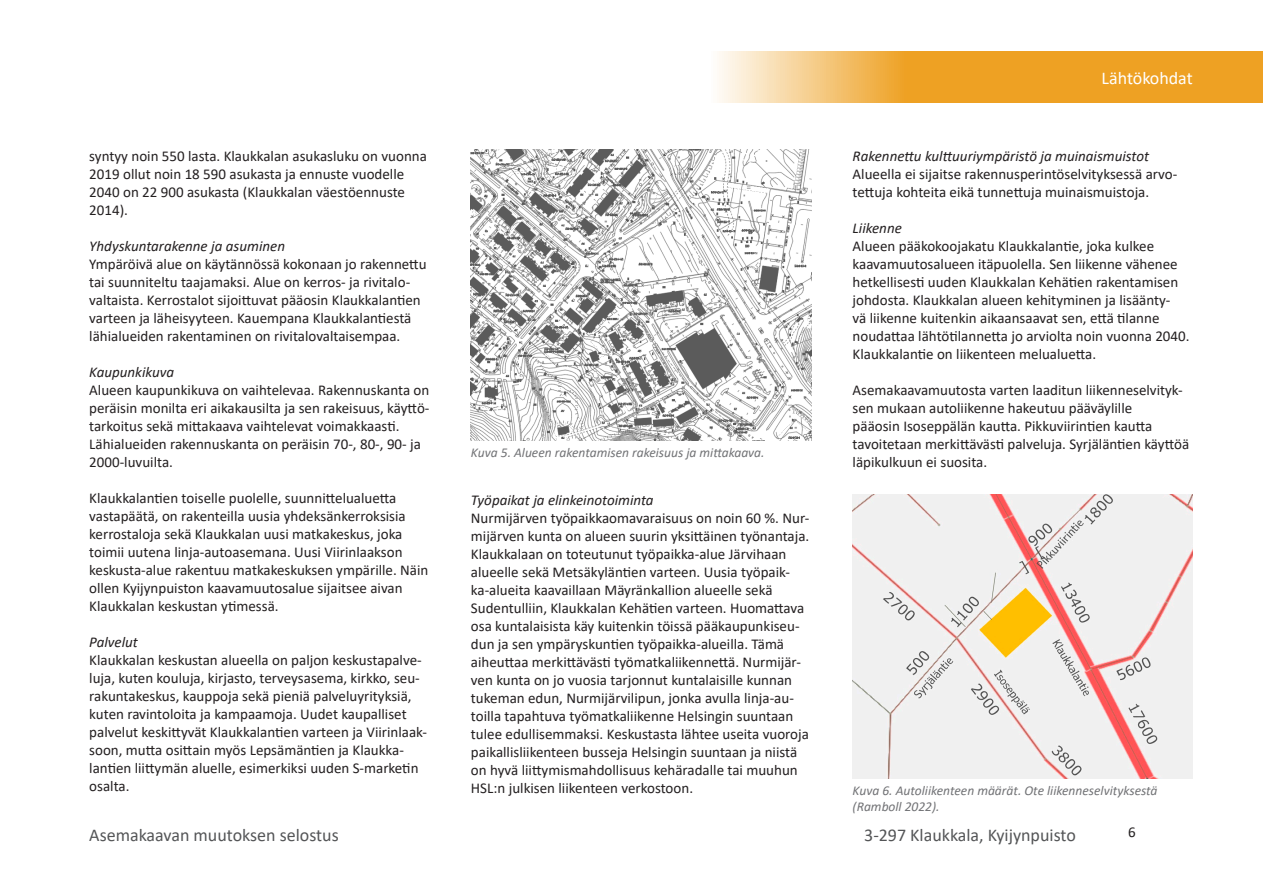
<style>
.page{position:relative;width:1263px;height:893px;background:#fff}
.page>*{position:absolute;margin:0;border:0;box-sizing:border-box;transform-origin:0 0}
.t1{font:18px "Calibri";color:#545557}
.t2{font:18px "Calibri";color:#fff}
.leipäteksti{font:15px/18px "Calibri";color:#231f20}
.leipäteksti-2{font:italic 15px "Calibri";color:#231f20}
.leipäteksti-3{font:italic 13.5px/16.2px "Calibri";color:#717275}
</style>
<div class="page">
<img style="left:853px;top:494px;width:340px;height:284px">
<svg style="left:719px;top:51px;width:544px;height:52px;background:#f0b047"></svg>
<img style="left:471px;top:150px;width:340px;height:291px">
<p class="leipäteksti" style="left:89px;top:147px;width:339px">syntyy noin 550 lasta. Klaukkalan asukasluku on vuonna 2019 ollut noin 18 590 asukasta ja ennuste vuodelle 2040 on 22 900 asukasta (Klaukkalan väestöennuste 2014).</p>
<p class="leipäteksti-2" style="left:89px;top:236px;width:197px">Yhdyskuntarakenne ja asuminen</p>
<p class="leipäteksti" style="left:89px;top:255px;width:339px">Ympäröivä alue on käytännössä kokonaan jo rakennettu tai suunniteltu taajamaksi. Alue on kerros- ja rivitalo&shy;valtaista. Kerrostalot sijoittuvat pääosin Klaukkalantien varteen ja läheisyyteen. Kauempana Klaukkalantiestä lähialueiden rakentaminen on rivitalovaltaisempaa.</p>
<p class="leipäteksti-2" style="left:89px;top:362px;width:86px">Kaupunkikuva</p>
<p class="leipäteksti" style="left:89px;top:381px;width:342px">Alueen kaupunkikuva on vaihtelevaa. Rakennuskanta on peräisin monilta eri aikakausilta ja sen rakeisuus, käyttö&shy;tarkoitus sekä mittakaava vaihtelevat voimakkaasti.<br>Lähialueiden rakennuskanta on peräisin 70-, 80-, 90- ja 2000-luvuilta.</p>
<p class="leipäteksti" style="left:89px;top:489px;width:341px">Klaukkalantien toiselle puolelle, suunnittelualuetta vastapäätä, on rakenteilla uusia yhdeksänkerroksisia kerrostaloja sekä Klaukkalan uusi matkakeskus, joka toimii uutena linja-autoasemana. Uusi Viirinlaakson keskusta-alue rakentuu matkakeskuksen ympärille. Näin ollen Kyijynpuiston kaavamuutosalue sijaitsee aivan Klaukkalan keskustan ytimessä.</p>
<p class="leipäteksti-2" style="left:89px;top:632px;width:50px">Palvelut</p>
<p class="leipäteksti" style="left:89px;top:651px;width:339px">Klaukkalan keskustan alueella on paljon keskustapalve&shy;luja, kuten kouluja, kirjasto, terveysasema, kirkko, seu&shy;rakuntakeskus, kauppoja sekä pieniä palveluyrityksiä, kuten ravintoloita ja kampaamoja. Uudet kaupalliset palvelut keskittyvät Klaukkalantien varteen ja Viirinlaak&shy;soon, mutta osittain myös Lepsämäntien ja Klaukka&shy;lantien liittymän aluelle, esimerkiksi uuden S-marketin osalta.</p>
<p class="t1" style="left:89px;top:823px;width:251px">Asemakaavan muutoksen selostus</p>
<p class="leipäteksti-3" style="left:471px;top:443px;width:295px">Kuva 5. Alueen rakentamisen rakeisuus ja mittakaava.</p>
<p class="leipäteksti-2" style="left:471px;top:490px;width:184px">Työpaikat ja elinkeinotoiminta</p>
<p class="leipäteksti" style="left:471px;top:509px;width:340px">Nurmijärven työpaikkaomavaraisuus on noin 60 %. Nur&shy;mijärven kunta on alueen suurin yksittäinen työnantaja.<br>Klaukkalaan on toteutunut työpaikka-alue Järvihaan alueelle sekä Metsäkyläntien varteen. Uusia työpaik&shy;ka-alueita kaavaillaan Mäyränkallion alueelle sekä Sudentulliin, Klaukkalan Kehätien varteen. Huomattava osa kuntalaisista käy kuitenkin töissä pääkaupunkiseu&shy;dun ja sen ympäryskuntien työpaikka-alueilla. Tämä aiheuttaa merkittävästi työmatkaliikennettä. Nurmijär&shy;ven kunta on jo vuosia tarjonnut kuntalaisille kunnan tukeman edun, Nurmijärvilipun, jonka avulla linja-au&shy;toilla tapahtuva työmatkaliikenne Helsingin suuntaan tulee edullisemmaksi. Keskustasta lähtee useita vuoroja paikallisliikenteen busseja Helsingin suuntaan ja niistä on hyvä liittymismahdollisuus kehäradalle tai muuhun HSL:n julkisen liikenteen verkostoon.</p>
<p class="t2" style="left:1101px;top:66px;width:93px">Lähtökohdat</p>
<p class="leipäteksti-2" style="left:853px;top:146px;width:298px">Rakennettu kulttuuriympäristö ja muinaismuistot</p>
<p class="leipäteksti" style="left:853px;top:165px;width:326px">Alueella ei sijaitse rakennusperintöselvityksessä arvo&shy;tettuja kohteita eikä tunnettuja muinaismuistoja.</p>
<p class="leipäteksti-2" style="left:853px;top:218px;width:51px">Liikenne</p>
<p class="leipäteksti" style="left:853px;top:237px;width:338px">Alueen pääkokoojakatu Klaukkalantie, joka kulkee kaavamuutosalueen itäpuolella. Sen liikenne vähenee hetkellisesti uuden Klaukkalan Kehätien rakentamisen johdosta. Klaukkalan alueen kehityminen ja lisäänty-<br>vä liikenne kuitenkin aikaansaavat sen, että tilanne noudattaa lähtötilannetta jo arviolta noin vuonna 2040.<br>Klaukkalantie on liikenteen melualuetta.</p>
<p class="leipäteksti" style="left:853px;top:381px;width:332px">Asemakaavamuutosta varten laaditun liikenneselvityk&shy;sen mukaan autoliikenne hakeutuu pääväylille</p>
<p class="leipäteksti" style="left:853px;top:417px;width:338px">pääosin Isoseppälän kautta. Pikkuviirintien kautta tavoitetaan merkittävästi palveluja. Syrjäläntien käyttöä läpikulkuun ei suosita.</p>
<p class="leipäteksti-3" style="left:853px;top:781px;width:306px">Kuva 6. Autoliikenteen määrät. Ote liikenneselvityksestä (Ramboll 2022).</p>
<p class="t1" style="left:864px;top:823px;width:213px">3-297 Klaukkala, Kyijynpuisto</p>
<p class="leipäteksti" style="left:1128px;top:823px;width:9px">6</p>
</div>
